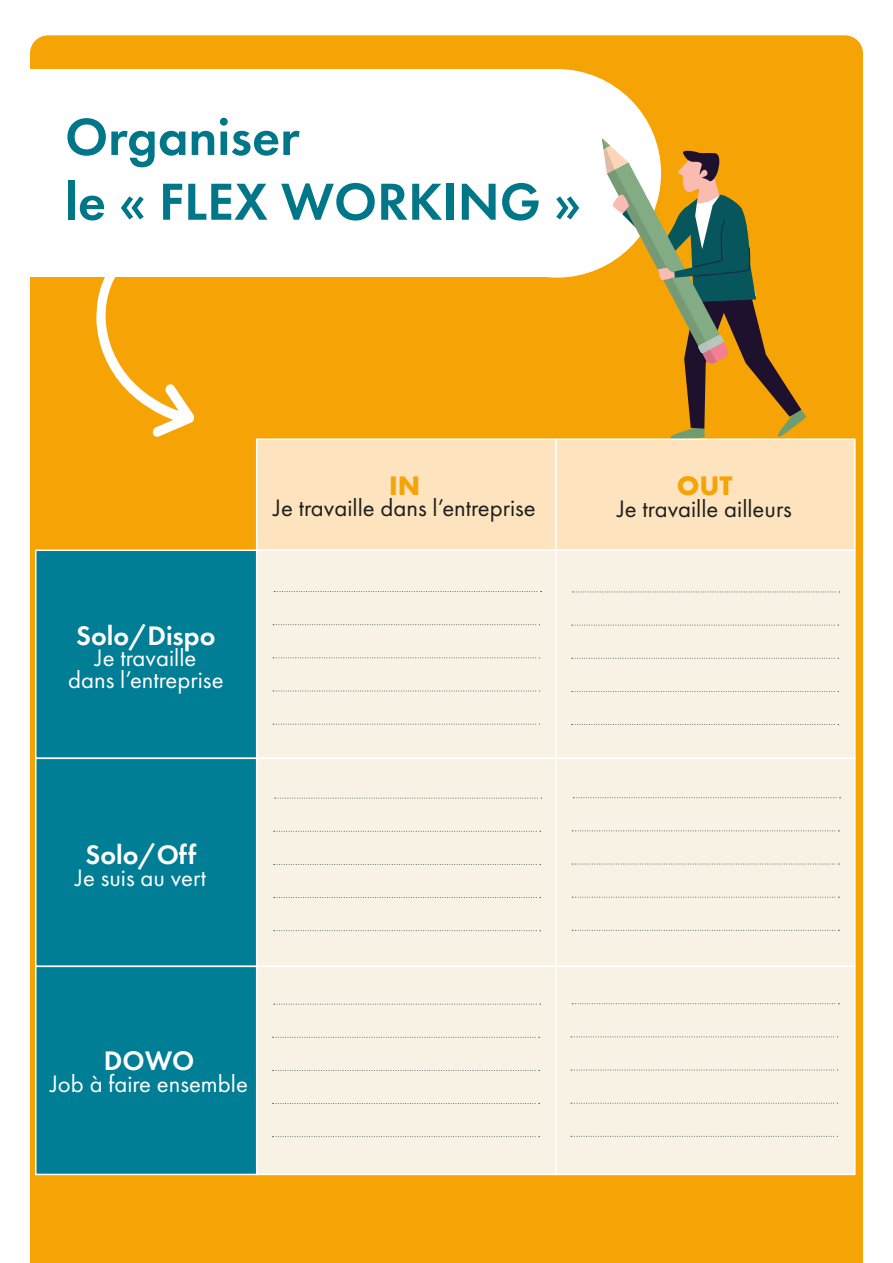
<style>
.page{position:relative;width:893px;height:1263px;background:#fff}
.page>*{position:absolute;margin:0;border:0;box-sizing:border-box;transform-origin:0 0}
.t1{font:600 54px/64.8px "Futura PT";color:#007789}
.t2{font:600 27.75px "Futura PT";color:#fff}
.t3{font:700 27.75px "Futura PT";color:#f6a306}
.t4{font:24.75px/21.6px "Futura PT";color:#fff;text-align:center}
.t5{font:24.75px "Futura PT";color:#1d1e1c}
</style>
<div class="page">
<div style="left:30px;top:35px;width:833px;height:1228px;background:#f6a306"></div>
<div style="left:0;top:69px;width:550px;height:208px;background:#fff"></div>
<div style="left:452px;top:69px;width:209px;height:209px;background:#fff;border-radius:50%"></div>
<svg style="left:602px;top:138px;width:204px;height:300px;background:#c29633"></svg>
<svg style="left:88px;top:277px;width:106px;height:160px;background:#f7b02a"></svg>
<div style="left:555px;top:438px;width:301px;height:113px;background:#fde3be;border:2px solid #fff"></div>
<div style="left:256px;top:438px;width:300px;height:113px;background:#fde3be;border:2px solid #fff"></div>
<div style="left:256px;top:549px;width:300px;height:210px;background:#f7f2e3;border:2px solid #fff"></div>
<div style="left:555px;top:549px;width:301px;height:210px;background:#f7f2e3;border:2px solid #fff"></div>
<div style="left:256px;top:757px;width:300px;height:210px;background:#f7f2e3;border:2px solid #fff"></div>
<div style="left:555px;top:757px;width:301px;height:210px;background:#f7f2e3;border:2px solid #fff"></div>
<div style="left:256px;top:966px;width:300px;height:209px;background:#f7f2e3;border:2px solid #fff"></div>
<div style="left:555px;top:966px;width:301px;height:209px;background:#f7f2e3;border:2px solid #fff"></div>
<div style="left:35px;top:549px;width:222px;height:210px;background:#007e95;border:2px solid #fff"></div>
<div style="left:35px;top:757px;width:222px;height:210px;background:#007e95;border:2px solid #fff"></div>
<div style="left:35px;top:966px;width:222px;height:209px;background:#007e95;border:2px solid #fff"></div>
<svg style="left:274px;top:591px;width:267px;height:1px"></svg>
<svg style="left:273px;top:624px;width:267px;height:1px"></svg>
<svg style="left:273px;top:657px;width:267px;height:1px"></svg>
<svg style="left:273px;top:691px;width:267px;height:1px"></svg>
<svg style="left:273px;top:724px;width:267px;height:1px"></svg>
<svg style="left:573px;top:592px;width:267px;height:1px"></svg>
<svg style="left:572px;top:625px;width:267px;height:1px"></svg>
<svg style="left:572px;top:658px;width:267px;height:1px"></svg>
<svg style="left:572px;top:691px;width:267px;height:1px"></svg>
<svg style="left:572px;top:724px;width:267px;height:1px"></svg>
<svg style="left:573px;top:797px;width:267px;height:1px"></svg>
<svg style="left:572px;top:830px;width:267px;height:1px"></svg>
<svg style="left:572px;top:864px;width:267px;height:1px"></svg>
<svg style="left:572px;top:897px;width:267px;height:1px"></svg>
<svg style="left:572px;top:930px;width:267px;height:1px"></svg>
<svg style="left:275px;top:798px;width:267px;height:1px"></svg>
<svg style="left:274px;top:831px;width:267px;height:1px"></svg>
<svg style="left:274px;top:864px;width:267px;height:1px"></svg>
<svg style="left:274px;top:897px;width:267px;height:1px"></svg>
<svg style="left:274px;top:930px;width:267px;height:1px"></svg>
<svg style="left:274px;top:1004px;width:267px;height:1px"></svg>
<svg style="left:273px;top:1037px;width:267px;height:1px"></svg>
<svg style="left:273px;top:1070px;width:267px;height:1px"></svg>
<svg style="left:273px;top:1103px;width:267px;height:1px"></svg>
<svg style="left:273px;top:1136px;width:267px;height:1px"></svg>
<svg style="left:572px;top:1003px;width:267px;height:1px"></svg>
<svg style="left:571px;top:1036px;width:267px;height:1px"></svg>
<svg style="left:571px;top:1070px;width:267px;height:1px"></svg>
<svg style="left:571px;top:1103px;width:267px;height:1px"></svg>
<svg style="left:571px;top:1136px;width:267px;height:1px"></svg>
<h1 class="t1" style="left:65px;top:104px;width:518px">Organiser<br>le « FLEX WORKING »</h1>
<p class="t2" style="left:76px;top:618px;width:141px">Solo/Dispo</p>
<p class="t4" style="left:68px;top:647px;width:157px">Je travaille<br>dans l’entreprise</p>
<p class="t3" style="left:389px;top:468px;width:33px">IN</p>
<p class="t5" style="left:274px;top:493px;width:264px">Je travaille dans l’entreprise</p>
<p class="t2" style="left:86px;top:837px;width:112px">Solo/Off</p>
<p class="t4" style="left:76px;top:866px;width:132px">Je suis au vert</p>
<p class="t2" style="left:104px;top:1044px;width:92px">DOWO</p>
<p class="t4" style="left:50px;top:1073px;width:199px">Job à faire ensemble</p>
<p class="t3" style="left:677px;top:468px;width:57px">OUT</p>
<p class="t5" style="left:617px;top:494px;width:176px">Je travaille ailleurs</p>
</div>
